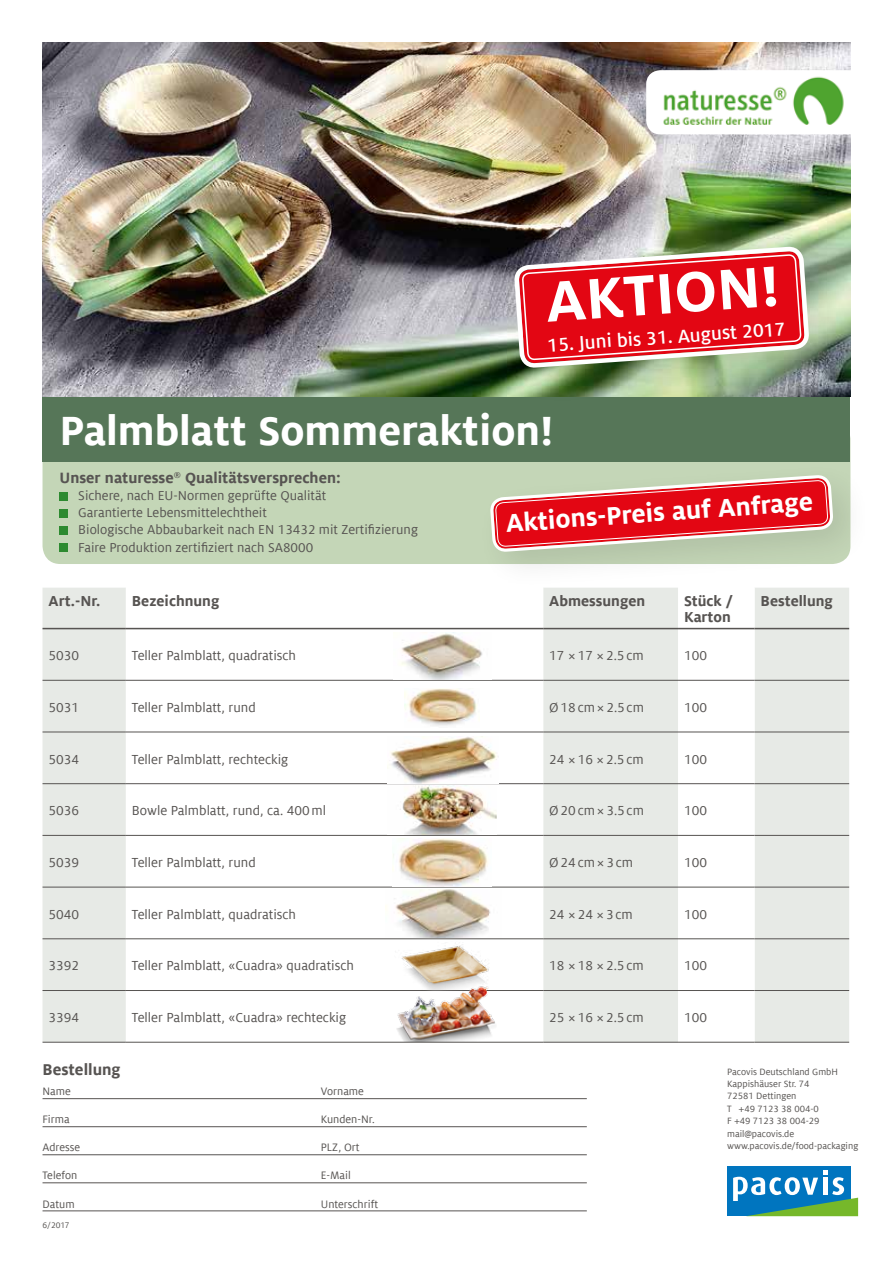
<style>
.page{position:relative;width:893px;height:1263px;background:#fff}
.page>*{position:absolute;margin:0;border:0;box-sizing:border-box;transform-origin:0 0}
.t1{font:700 63.3px "Milo Offc Pro";color:#fff}
.t2{font:700 45px "Milo Offc Pro";color:#fff}
.t3{font:700 27.9px "Milo Offc Pro";color:#fff}
.t4{font:500 20.4px "Milo Offc Pro";color:#fff}
.t5{font:700 17.25px "Milo Offc Pro";color:#575452}
.t6{font:700 16.5px "Milo Offc Pro";color:#575452}
.t7{font:700 15.9px/15.1px "Milo Offc Pro";color:#575452}
.t8{font:14.4px "Milo Offc Pro";color:#575452}
.t9{font:14.4px "Milo Offc Pro";letter-spacing:.06em;color:#575452}
.t10{font:14.25px/17.1px "Milo Offc Pro";color:#575452}
.t11{font:11.85px "Milo Offc Pro";color:#575452}
.t12{font:10.05px/12.5px "Milo Offc Pro";color:#575452}
.t13{font:9px "Milo Offc Pro";color:#575452}
</style>
<div class="page">
<div style="left:43px;top:421px;width:807px;height:143px;background:#c4d6b7;border-radius:18px"></div>
<div style="left:43px;top:588px;width:806px;height:454px;background:#e7eae6"></div>
<svg style="left:126px;top:588px;width:629px;height:454px"></svg>
<hr style="left:678px;top:887px;width:77px;height:1px;background:#575452">
<hr style="left:755px;top:887px;width:94px;height:1px;background:#575452">
<hr style="left:678px;top:938px;width:77px;height:1px;background:#575452">
<hr style="left:755px;top:938px;width:94px;height:1px;background:#575452">
<hr style="left:678px;top:990px;width:77px;height:1px;background:#575452">
<hr style="left:755px;top:990px;width:94px;height:1px;background:#575452">
<hr style="left:678px;top:1042px;width:77px;height:1px;background:#575452">
<hr style="left:755px;top:1042px;width:94px;height:1px;background:#575452">
<hr style="left:678px;top:680px;width:77px;height:1px;background:#575452">
<hr style="left:755px;top:680px;width:94px;height:1px;background:#575452">
<hr style="left:678px;top:732px;width:77px;height:1px;background:#575452">
<hr style="left:755px;top:732px;width:94px;height:1px;background:#575452">
<hr style="left:43px;top:680px;width:83px;height:1px;background:#575452">
<hr style="left:126px;top:680px;width:417px;height:1px;background:#575452">
<hr style="left:543px;top:680px;width:135px;height:1px;background:#575452">
<hr style="left:43px;top:732px;width:83px;height:1px;background:#575452">
<hr style="left:126px;top:732px;width:417px;height:1px;background:#575452">
<hr style="left:543px;top:732px;width:135px;height:1px;background:#575452">
<hr style="left:678px;top:835px;width:77px;height:1px;background:#575452">
<hr style="left:755px;top:835px;width:94px;height:1px;background:#575452">
<hr style="left:43px;top:783px;width:83px;height:1px;background:#575452">
<hr style="left:126px;top:783px;width:417px;height:1px;background:#575452">
<hr style="left:543px;top:783px;width:135px;height:1px;background:#575452">
<hr style="left:678px;top:783px;width:77px;height:1px;background:#575452">
<hr style="left:755px;top:783px;width:94px;height:1px;background:#575452">
<hr style="left:43px;top:835px;width:83px;height:1px;background:#575452">
<hr style="left:126px;top:835px;width:417px;height:1px;background:#575452">
<hr style="left:543px;top:835px;width:135px;height:1px;background:#575452">
<hr style="left:43px;top:887px;width:83px;height:1px;background:#575452">
<hr style="left:126px;top:887px;width:417px;height:1px;background:#575452">
<hr style="left:543px;top:887px;width:135px;height:1px;background:#575452">
<hr style="left:43px;top:938px;width:83px;height:1px;background:#575452">
<hr style="left:126px;top:938px;width:417px;height:1px;background:#575452">
<hr style="left:543px;top:938px;width:135px;height:1px;background:#575452">
<hr style="left:43px;top:990px;width:83px;height:1px;background:#575452">
<hr style="left:126px;top:990px;width:417px;height:1px;background:#575452">
<hr style="left:543px;top:990px;width:135px;height:1px;background:#575452">
<hr style="left:43px;top:1042px;width:83px;height:1px;background:#575452">
<hr style="left:126px;top:1042px;width:417px;height:1px;background:#575452">
<hr style="left:543px;top:1042px;width:135px;height:1px;background:#575452">
<hr style="left:43px;top:628px;width:83px;height:1px;background:#575452">
<hr style="left:126px;top:628px;width:417px;height:1px;background:#575452">
<hr style="left:543px;top:628px;width:135px;height:1px;background:#575452">
<hr style="left:678px;top:628px;width:77px;height:1px;background:#575452">
<hr style="left:755px;top:628px;width:94px;height:1px;background:#575452">
<hr style="left:43px;top:1098px;width:544px;height:1px;background:#575452">
<hr style="left:43px;top:1126px;width:544px;height:1px;background:#575452">
<hr style="left:43px;top:1154px;width:544px;height:1px;background:#575452">
<hr style="left:43px;top:1182px;width:544px;height:1px;background:#575452">
<hr style="left:43px;top:1210px;width:544px;height:1px;background:#575452">
<div style="left:43px;top:397px;width:807px;height:64px;background:#567658"></div>
<div style="left:727px;top:1166px;width:124px;height:50px;background:#0075bf"></div>
<svg style="left:733px;top:1170px;width:125px;height:46px"></svg>
<img style="left:43px;top:43px;width:807px;height:354px">
<img style="left:394px;top:632px;width:97px;height:47px">
<img style="left:385px;top:889px;width:116px;height:49px">
<img style="left:404px;top:688px;width:75px;height:39px">
<img style="left:392px;top:838px;width:99px;height:49px">
<img style="left:396px;top:981px;width:101px;height:61px">
<img style="left:387px;top:786px;width:110px;height:49px">
<img style="left:388px;top:736px;width:111px;height:47px">
<img style="left:646px;top:70px;width:204px;height:64px">
<div style="left:500px;top:232px;width:349px;height:176px;background:#000;opacity:.1"></div>
<svg style="left:516px;top:248px;width:291px;height:118px;background:#d93b41"></svg>
<div style="left:60px;top:492px;width:8px;height:8px;background:#2d8a30"></div>
<div style="left:60px;top:509px;width:8px;height:8px;background:#2d8a30"></div>
<div style="left:60px;top:526px;width:8px;height:8px;background:#2d8a30"></div>
<div style="left:60px;top:543px;width:8px;height:9px;background:#2d8a30"></div>
<img style="left:394px;top:941px;width:101px;height:49px">
<div style="left:476px;top:461px;width:397px;height:131px;background:#000;opacity:.1"></div>
<svg style="left:491px;top:476px;width:341px;height:75px"></svg>
<h1 class="t1" style="left:543px;top:266px;width:236px;rotate:-4deg">AKTION!</h1>
<h3 class="t4" style="left:547px;top:334px;width:240px;rotate:-4deg">15. Juni bis 31. August 2017</h3>
<h2 class="t2" style="left:60px;top:406px;width:496px">Palmblatt Sommeraktion!</h2>
<p class="t6" style="left:60px;top:469px;width:283px">Unser naturesse<sup>®</sup> Qualitätsversprechen:</p>
<p class="t10" style="left:78px;top:487px;width:341px">Sichere, nach EU-Normen geprüfte Qualität<br>Garantierte Lebensmittelechtheit<br>Biologische Abbaubarkeit nach EN 13432 mit Zertifizierung Faire Produktion zertifiziert nach SA8000</p>
<h3 class="t3" style="left:505px;top:507px;width:309px;rotate:-4deg">Aktions-Preis auf Anfrage</h3>
<p class="t7" style="left:49px;top:594px;width:53px">Art.-Nr.</p>
<p class="t7" style="left:132px;top:594px;width:89px">Bezeichnung</p>
<p class="t7" style="left:549px;top:594px;width:97px">Abmessungen</p>
<p class="t7" style="left:684px;top:594px;width:50px">Stück /<br>Karton</p>
<p class="t7" style="left:761px;top:594px;width:74px">Bestellung</p>
<p class="t8" style="left:49px;top:648px;width:32px">5030</p>
<p class="t8" style="left:132px;top:648px;width:166px">Teller Palmblatt, quadratisch</p>
<p class="t8" style="left:549px;top:648px;width:96px">17 ×17 ×2.5cm</p>
<p class="t8" style="left:684px;top:648px;width:24px">100</p>
<p class="t8" style="left:49px;top:699px;width:32px">5031</p>
<p class="t8" style="left:132px;top:699px;width:125px">Teller Palmblatt, rund</p>
<p class="t9" style="left:549px;top:699px;width:96px">Ø18cm×2.5cm</p>
<p class="t8" style="left:684px;top:699px;width:24px">100</p>
<p class="t8" style="left:49px;top:751px;width:32px">5034</p>
<p class="t8" style="left:132px;top:751px;width:158px">Teller Palmblatt, rechteckig</p>
<p class="t8" style="left:549px;top:751px;width:96px">24 ×16 ×2.5cm</p>
<p class="t8" style="left:684px;top:751px;width:24px">100</p>
<p class="t8" style="left:49px;top:803px;width:32px">5036</p>
<p class="t8" style="left:132px;top:803px;width:196px">Bowle Palmblatt, rund, ca. 400ml</p>
<p class="t9" style="left:549px;top:803px;width:96px">Ø20cm×3.5cm</p>
<p class="t8" style="left:684px;top:803px;width:24px">100</p>
<p class="t8" style="left:49px;top:854px;width:32px">5039</p>
<p class="t8" style="left:132px;top:854px;width:125px">Teller Palmblatt, rund</p>
<p class="t9" style="left:549px;top:854px;width:85px">Ø24cm×3cm</p>
<p class="t8" style="left:684px;top:854px;width:24px">100</p>
<p class="t8" style="left:49px;top:906px;width:32px">5040</p>
<p class="t8" style="left:132px;top:906px;width:166px">Teller Palmblatt, quadratisch</p>
<p class="t8" style="left:549px;top:906px;width:85px">24 ×24 ×3cm</p>
<p class="t8" style="left:684px;top:906px;width:24px">100</p>
<p class="t8" style="left:49px;top:958px;width:32px">3392</p>
<p class="t8" style="left:132px;top:958px;width:224px">Teller Palmblatt, «Cuadra» quadratisch</p>
<p class="t8" style="left:549px;top:958px;width:96px">18 ×18 ×2.5cm</p>
<p class="t8" style="left:684px;top:958px;width:24px">100</p>
<p class="t8" style="left:49px;top:1010px;width:32px">3394</p>
<p class="t8" style="left:132px;top:1010px;width:216px">Teller Palmblatt, «Cuadra» rechteckig</p>
<p class="t8" style="left:549px;top:1010px;width:96px">25 ×16 ×2.5cm</p>
<p class="t8" style="left:684px;top:1010px;width:24px">100</p>
<p class="t5" style="left:43px;top:1060px;width:80px">Bestellung</p>
<p class="t11" style="left:43px;top:1085px;width:30px">Name</p>
<p class="t11" style="left:321px;top:1085px;width:45px">Vorname</p>
<p class="t11" style="left:43px;top:1113px;width:29px">Firma</p>
<p class="t11" style="left:321px;top:1113px;width:55px">Kunden-Nr.</p>
<p class="t11" style="left:43px;top:1141px;width:39px">Adresse</p>
<p class="t11" style="left:321px;top:1141px;width:40px">PLZ, Ort</p>
<p class="t11" style="left:43px;top:1169px;width:36px">Telefon</p>
<p class="t11" style="left:321px;top:1169px;width:32px">E-Mail</p>
<p class="t11" style="left:43px;top:1197px;width:34px">Datum</p>
<p class="t11" style="left:321px;top:1197px;width:59px">Unterschrift</p>
<p class="t13" style="left:43px;top:1220px;width:28px">6/2017</p>
<p class="t12" style="left:727px;top:1065px;width:133px">Pacovis Deutschland GmbH<br>Kappishäuser Str. 74<br>72581 Dettingen<br>T +49 7123 38 004-0<br>F +49 7123 38 004-29 mail@pacovis.de www.pacovis.de/food-packaging</p>
</div>
